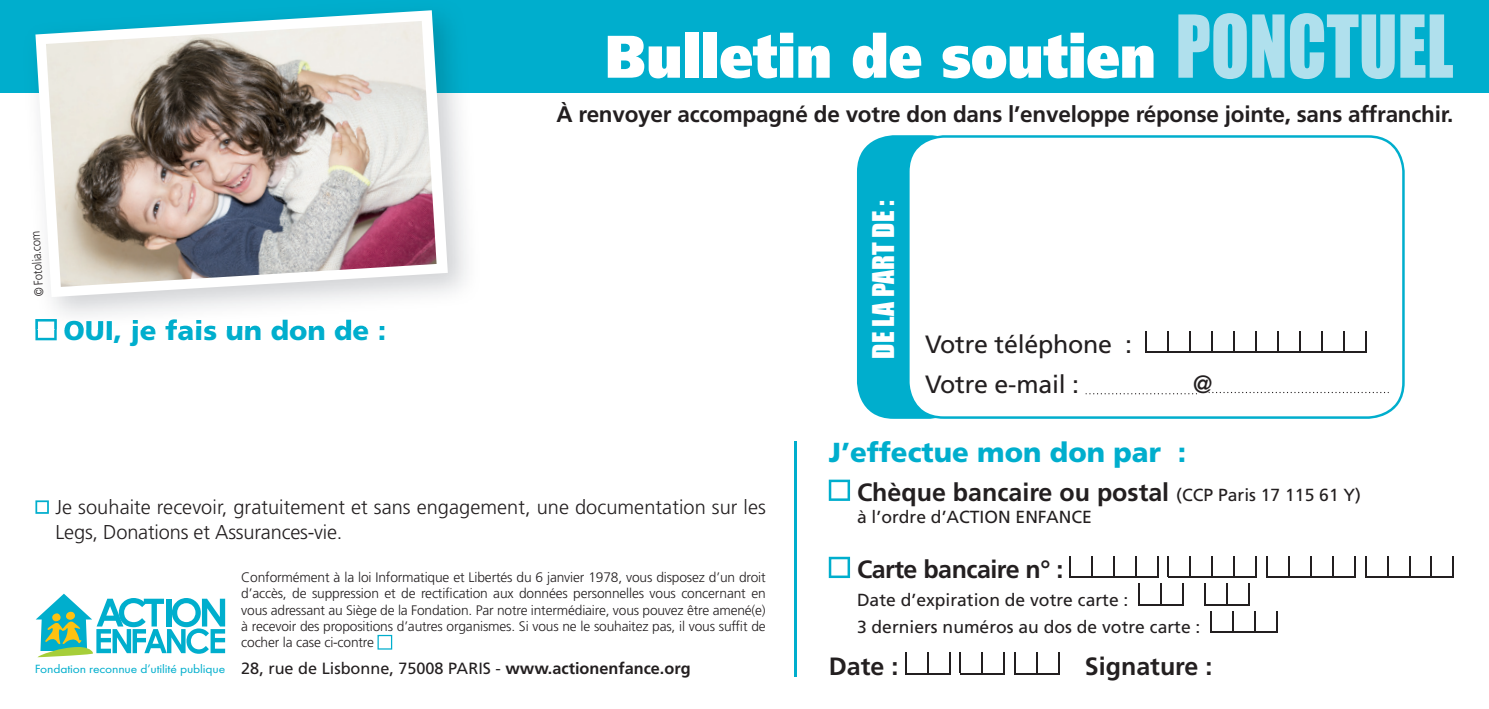
<style>
.page{position:relative;width:1489px;height:709px;background:#fff}
.page>*{position:absolute;margin:0;border:0;box-sizing:border-box;transform-origin:0 0}
.t1{font:900 60px "Frutiger";color:#fff;scale:.88 1}
.t2{font:900 27.5px "Frutiger LT Std";color:#00aecd}
.t3{font:27.5px "Impact";color:#fff}
.t4{font:700 25px "Frutiger LT Std";color:#231f20}
.t5{font:25px/40px "Frutiger";letter-spacing:-.01em;color:#231f20}
.t6{font:700 25px "Frutiger LT Std";letter-spacing:-.02em;color:#231f20}
.t7{font:700 22.5px "Frutiger LT Std";letter-spacing:-.01em;color:#231f20}
.t8{font:300 20px/25px "Frutiger LT Std";letter-spacing:.005em;color:#231f20}
.t9{font:17.5px/27.5px "Frutiger";color:#231f20}
.t10{font:300 13.75px/16.2px "Frutiger LT Std";letter-spacing:-.01em;color:#231f20;text-align:justify}
.t11{font:300 12.5px "Frutiger LT Std";color:#231f20;scale:.9 1}
.t12{font:12.25px "Futura T";letter-spacing:-.01em;color:#00aecd;scale:1.1 1}
.s1{font-family:"Impact";font-weight:400;font-size:80px;color:#b0e0ed}
.s2{font-family:"Frutiger";font-size:16.25px;color:#231f20}
.s3{font-family:"Frutiger LT Std";font-weight:700;font-size:16.25px;color:#231f20}
.s4{font-family:"Frutiger";font-weight:400;font-size:17.5px}
</style>
<div class="page">
<svg style="left:35px;top:329px;width:22px;height:11px"></svg>
<hr style="left:794px;top:440px;width:2px;height:236px;background:#00aecd">
<hr style="left:959px;top:652px;width:2px;height:21px;background:#231f20">
<hr style="left:1003px;top:652px;width:2px;height:21px;background:#231f20">
<svg style="left:905px;top:652px;width:45px;height:22px"></svg>
<svg style="left:960px;top:673px;width:45px;height:1px"></svg>
<svg style="left:1014px;top:652px;width:45px;height:22px"></svg>
<hr style="left:981px;top:652px;width:2px;height:21px;background:#231f20">
<svg style="left:828px;top:479px;width:22px;height:22px"></svg>
<svg style="left:828px;top:557px;width:22px;height:21px"></svg>
<svg style="left:1266px;top:556px;width:89px;height:22px"></svg>
<svg style="left:1365px;top:556px;width:88px;height:22px"></svg>
<svg style="left:1069px;top:556px;width:187px;height:49px"></svg>
<hr style="left:1225px;top:583px;width:2px;height:21px;background:#231f20">
<svg style="left:1210px;top:611px;width:67px;height:22px"></svg>
<hr style="left:1275px;top:611px;width:2px;height:21px;background:#231f20">
<svg style="left:35px;top:500px;width:14px;height:14px"></svg>
<div style="left:0;top:0;width:1488px;height:92px;background:#00aecd"></div>
<div style="left:857px;top:135px;width:50px;height:284px;background:#00aecd"></div>
<svg style="left:907px;top:135px;width:497px;height:284px"></svg>
<svg style="left:1145px;top:331px;width:221px;height:22px"></svg>
<svg style="left:1085px;top:393px;width:111px;height:1px"></svg>
<svg style="left:1208px;top:392px;width:180px;height:1px"></svg>
<svg style="left:377px;top:635px;width:15px;height:14px"></svg>
<svg style="left:36px;top:593px;width:189px;height:64px"></svg>
<img style="left:22px;top:30px;width:459px;height:299px">
<img style="left:35px;top:319px;width:22px;height:10px">
<img style="left:64px;top:319px;width:320px;height:10px">
<svg style="left:35px;top:10px;width:413px;height:287px"></svg>
<img style="left:46px;top:21px;width:390px;height:266px">
<h1 class="t1" style="left:605px;top:20px;width:965px">Bulletin de soutien <span class="s1">PONCTUEL</span></h1>
<p class="t11" style="left:32px;top:297px;width:75px;rotate:-93deg">© fotolia.com</p>
<h2 class="t2" style="left:63px;top:314px;width:324px">OUI, je fais un don de :</h2>
<h3 class="t7" style="left:556px;top:101px;width:898px">À renvoyer accompagné de votre don dans l’enveloppe réponse jointe, sans affranchir.</h3>
<h2 class="t3" style="left:862px;top:358px;width:159px;rotate:-90deg">DE LA PART DE :</h2>
<h3 class="t5" style="left:925px;top:324px;width:209px">Votre téléphone :<br>Votre e-mail :</h3>
<h3 class="t5" style="left:1192px;top:364px;width:21px">@</h3>
<h3 class="t8" style="left:56px;top:494px;width:711px">Je souhaite recevoir, gratuitement et sans engagement, une documentation sur les<br>Legs, Donations et Assurances-vie.</h3>
<p class="t10" style="left:241px;top:569px;width:526px">conformément à la loi informatique et Libertés du 6 janvier 1978, vous disposez d’un droit d’accès, de suppression et de rectification aux données personnelles vous concernant en vous adressant au Siège de la fondation. Par notre intermédiaire, vous pouvez être amené(e) à recevoir des propositions d’autres organismes. Si vous ne le souhaitez pas, il vous suffit de cocher la case ci-contre</p>
<p class="t12" style="left:35px;top:662px;width:597px">Fondation reconnue d’utilité publique <span class="s2">28, rue de Lisbonne, 75008 PARIS -</span> <span class="s3">www.actionenfance.org</span></p>
<h2 class="t2" style="left:828px;top:436px;width:359px">J’effectue mon don par :</h2>
<h3 class="t4" style="left:857px;top:477px;width:505px">chèque bancaire ou postal <span class="s4">(CCP Paris 17 115 61 Y)</span></h3>
<p class="t9" style="left:857px;top:503px;width:236px">à l’ordre d’ACTION ENFANCE</p>
<h3 class="t6" style="left:857px;top:554px;width:208px">carte bancaire n° :</h3>
<p class="t9" style="left:857px;top:586px;width:345px">Date d’expiration de votre carte :<br>3 derniers numéros au dos de votre carte :</p>
<h3 class="t4" style="left:828px;top:651px;width:71px">Date :</h3>
<h3 class="t4" style="left:1084px;top:651px;width:129px">Signature :</h3>
</div>
